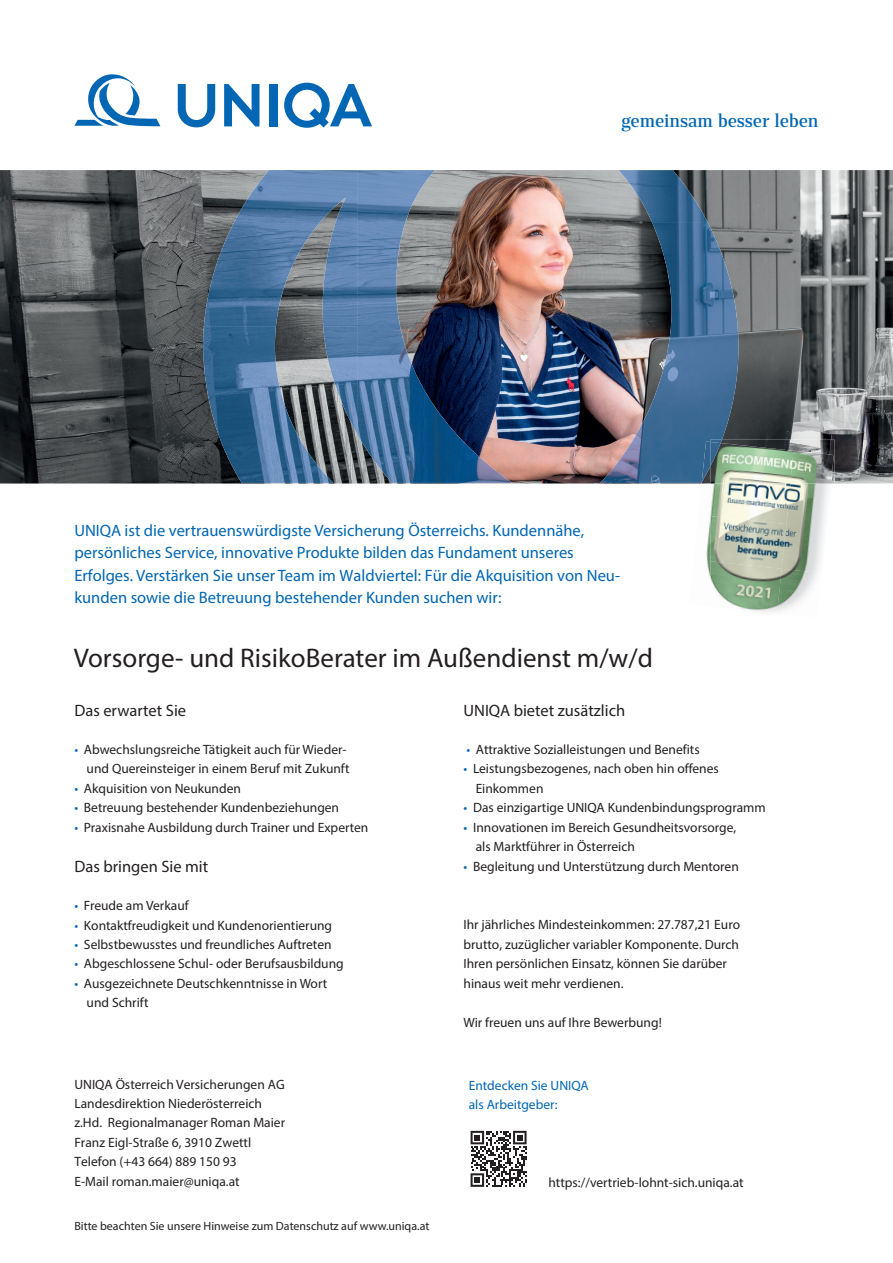
<style>
.page{position:relative;width:893px;height:1263px;background:#fff}
.page>*{position:absolute;margin:0;border:0;box-sizing:border-box;transform-origin:0 0}
.t1{font:27px "Myriad Pro";color:#231f20}
.t2{font:500 18px "Rolleston Display";letter-spacing:-.01em;color:#0166b3}
.t3{font:16.5px/22.5px "Myriad Pro";color:#0166b3}
.t4{font:16.5px "Myriad Pro";color:#231f20}
.t5{font:13.5px/19.4px "Myriad Pro";color:#231f20}
.t6{font:13.5px/19.5px "Myriad Pro";color:#0166b3}
.t7{font:12px "Myriad Pro";color:#231f20}
.s1{color:#0166b3}
</style>
<div class="page">
<img style="left:0;top:170px;width:893px;height:313px">
<img style="left:738px;top:440px;width:96px;height:11px">
<img style="left:689px;top:483px;width:21px;height:93px">
<img style="left:710px;top:483px;width:72px;height:33px">
<img style="left:782px;top:483px;width:49px;height:86px">
<img style="left:710px;top:516px;width:76px;height:53px">
<img style="left:710px;top:561px;width:72px;height:52px">
<img style="left:777px;top:569px;width:41px;height:44px">
<img style="left:738px;top:443px;width:56px;height:40px">
<img style="left:790px;top:451px;width:44px;height:32px">
<div style="left:469px;top:1129px;width:59px;height:60px;background:linear-gradient(to right,#fff,#fff)"></div>
<svg style="left:471px;top:1131px;width:56px;height:56px"></svg>
<svg style="left:74px;top:74px;width:86px;height:52px"></svg>
<svg style="left:178px;top:84px;width:37px;height:43px"></svg>
<svg style="left:224px;top:84px;width:36px;height:42px"></svg>
<div style="left:269px;top:84px;width:8px;height:42px;background:#0166b3"></div>
<svg style="left:284px;top:83px;width:88px;height:45px"></svg>
<img style="left:618px;top:170px;width:90px;height:52px">
<img style="left:646px;top:222px;width:92px;height:261px">
<img style="left:600px;top:415px;width:46px;height:68px">
<svg style="left:710px;top:440px;width:12px;height:3px"></svg>
<img style="left:702px;top:441px;width:8px;height:41px">
<img style="left:710px;top:442px;width:11px;height:24px">
<img style="left:203px;top:170px;width:154px;height:313px">
<img style="left:357px;top:170px;width:78px;height:52px">
<img style="left:357px;top:222px;width:52px;height:261px">
<img style="left:409px;top:358px;width:52px;height:125px">
<img style="left:461px;top:439px;width:51px;height:44px">
<h2 class="t2" style="left:621px;top:109px;width:199px">gemeinsam besser leben</h2>
<p class="t3" style="left:74px;top:518px;width:547px">UNIQA ist die vertrauenswürdigste Versicherung Österreichs. Kundennähe, persönliches Service, innovative Produkte bilden das Fundament unseres Erfolges. Verstärken Sie unser Team im Waldviertel: Für die Akquisition von Neu&shy;kunden sowie die Betreuung bestehender Kunden suchen wir:</p>
<h1 class="t1" style="left:74px;top:642px;width:580px">Vorsorge- und RisikoBerater im Außendienst m/w/d</h1>
<p class="t4" style="left:74px;top:700px;width:113px">Das erwartet Sie</p>
<p class="t5" style="left:74px;top:739px;width:277px;text-align:right"><span class="s1">•</span> Abwechslungsreiche Tätigkeit auch für Wieder&shy;und Quereinsteiger in einem Beruf mit Zukunft</p>
<p class="t5" style="left:74px;top:778px;width:168px"><span class="s1">•</span> Akquisition von Neukunden</p>
<p class="t5" style="left:74px;top:798px;width:266px"><span class="s1">•</span> Betreuung bestehender Kundenbeziehungen</p>
<p class="t5" style="left:74px;top:817px;width:296px"><span class="s1">•</span> Praxisnahe Ausbildung durch Trainer und Experten</p>
<p class="t4" style="left:74px;top:856px;width:135px">Das bringen Sie mit</p>
<p class="t5" style="left:74px;top:895px;width:116px"><span class="s1">•</span> Freude am Verkauf</p>
<p class="t5" style="left:74px;top:915px;width:259px"><span class="s1">•</span> Kontaktfreudigkeit und Kundenorientierung</p>
<p class="t5" style="left:74px;top:934px;width:259px"><span class="s1">•</span> Selbstbewusstes und freundliches Auftreten</p>
<p class="t5" style="left:74px;top:954px;width:271px"><span class="s1">•</span> Abgeschlossene Schul- oder Berufsausbildung</p>
<p class="t5" style="left:87px;top:973px;width:242px;text-indent:-12px"><span class="s1">•</span> Ausgezeichnete Deutschkenntnisse in Wort und Schrift</p>
<p class="t5" style="left:74px;top:1075px;width:212px">UNIQA Österreich Versicherungen AG Landesdirektion Niederösterreich z.Hd. Regionalmanager Roman Maier Franz Eigl-Straße 6, 3910 Zwettl Telefon (+43 664) 889 150 93<br>E-Mail roman.maier@uniqa.at</p>
<p class="t7" style="left:74px;top:1218px;width:356px">Bitte beachten Sie unsere Hinweise zum Datenschutz auf www.uniqa.at</p>
<p class="t4" style="left:463px;top:700px;width:163px">UNIQA bietet zusätzlich</p>
<p class="t5" style="left:466px;top:739px;width:235px"><span class="s1">•</span> Attraktive Sozialleistungen und Benefits</p>
<p class="t5" style="left:476px;top:759px;width:245px;text-indent:-12px"><span class="s1">•</span> Leistungsbezogenes, nach oben hin offenes<br>Einkommen</p>
<p class="t5" style="left:463px;top:798px;width:304px"><span class="s1">•</span> Das einzigartige UNIQA Kundenbindungsprogramm</p>
<p class="t5" style="left:476px;top:817px;width:262px;text-indent:-12px"><span class="s1">•</span> Innovationen im Bereich Gesundheitsvorsorge, als Marktführer in Österreich</p>
<p class="t5" style="left:463px;top:856px;width:277px"><span class="s1">•</span> Begleitung und Unterstützung durch Mentoren</p>
<p class="t5" style="left:463px;top:914px;width:278px">Ihr jährliches Mindesteinkommen: 27.787,21 Euro brutto, zuzüglicher variabler Komponente. Durch Ihren persön lichen Einsatz, können Sie darüber hinaus weit mehr verdienen.</p>
<p class="t5" style="left:463px;top:1012px;width:200px">Wir freuen uns auf Ihre Bewerbung!</p>
<p class="t6" style="left:469px;top:1075px;width:122px">Entdecken Sie UNIQA als Arbeitgeber:</p>
<p class="t5" style="left:549px;top:1173px;width:197px">https://vertrieb-lohnt-sich.uniqa.at</p>
</div>
